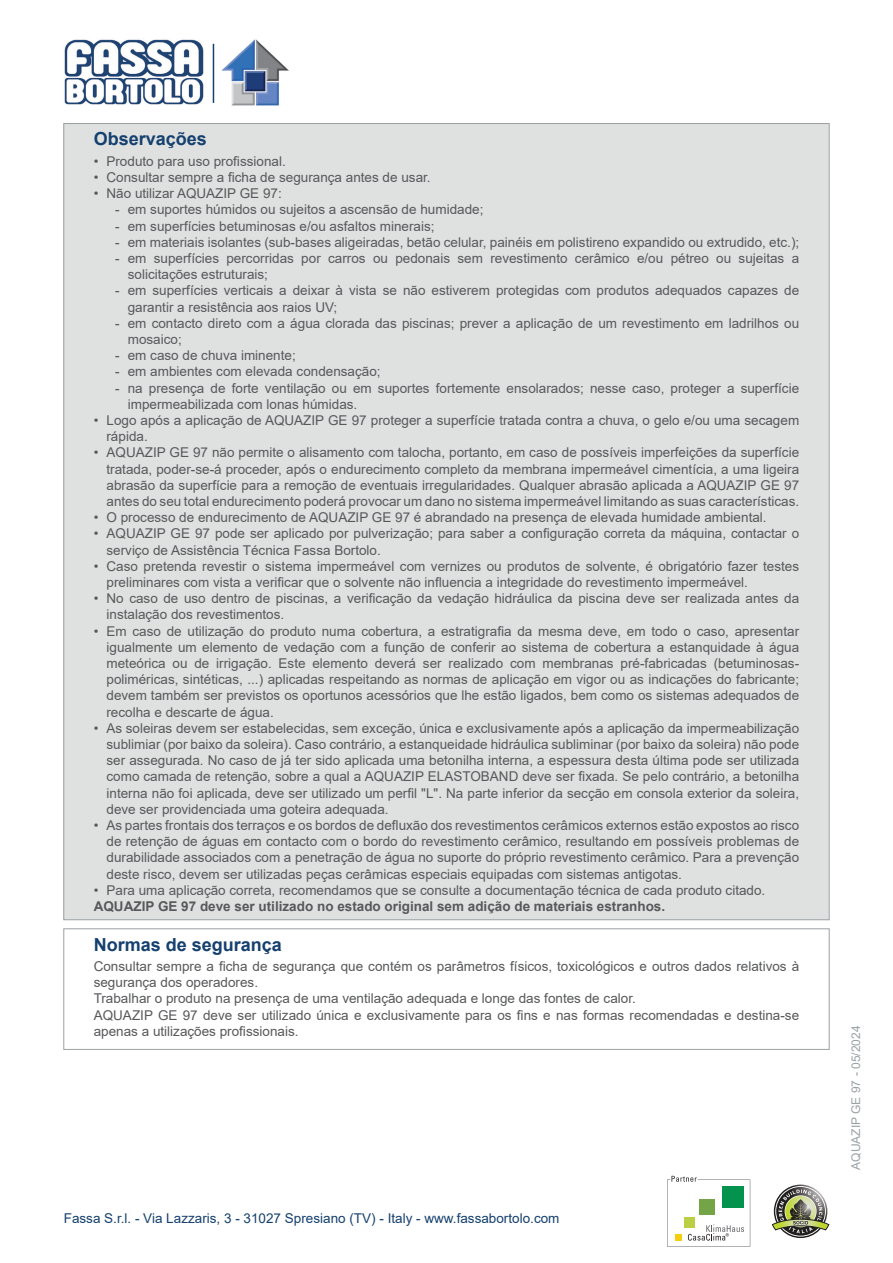
<style>
.page{position:relative;width:893px;height:1263px;background:#fff}
.page>*{position:absolute;margin:0;border:0;box-sizing:border-box;transform-origin:0 0}
.Titolo{font:700 18px "Arial";color:#15406e}
.Norme_di_sicurezza{font:13.5px/16.2px "Arial";color:#57585a}
.Note{font:700 13.5px "Arial";color:#57585a}
.t1{font:13.5px "Arial";color:#15406e}
.t2{font:12px "Arial";color:#9ba1a4}
</style>
<div class="page">
<div style="left:64px;top:124px;width:765px;height:796px;background:#dfe1e1"></div>
<svg style="left:667px;top:1176px;width:83px;height:71px"></svg>
<svg style="left:772px;top:1186px;width:57px;height:50px"></svg>
<img style="left:64px;top:39px;width:140px;height:66px">
<hr style="left:213px;top:44px;width:1px;height:59px;background:#15406e">
<img style="left:221px;top:39px;width:68px;height:67px">
<p class="Titolo" style="left:94px;top:126px;width:115px">Observações</p>
<p class="Norme_di_sicurezza" style="left:94px;top:153px;width:194px">• Produto para uso profissional.</p>
<p class="Norme_di_sicurezza" style="left:94px;top:169px;width:338px">• Consultar sempre a ficha de segurança antes de usar.</p>
<p class="Norme_di_sicurezza" style="left:94px;top:185px;width:190px">• Não utilizar AQUAZIP GE 97:</p>
<p class="Norme_di_sicurezza" style="left:115px;top:201px;width:370px">- em suportes húmidos ou sujeitos a ascensão de humidade;</p>
<p class="Norme_di_sicurezza" style="left:115px;top:218px;width:321px">- em superfícies betuminosas e/ou asfaltos minerais;</p>
<p class="Norme_di_sicurezza" style="left:115px;top:234px;width:686px">- em materiais isolantes (sub-bases aligeiradas, betão celular, painéis em polistireno expandido ou extrudido, etc.);</p>
<p class="Norme_di_sicurezza" style="left:128px;top:250px;width:673px;text-indent:-13px">- em superfícies percorridas por carros ou pedonais sem revestimento cerâmico e/ou pétreo ou sujeitas a solicitações estruturais;</p>
<p class="Norme_di_sicurezza" style="left:128px;top:282px;width:673px;text-indent:-13px">- em superfícies verticais a deixar à vista se não estiverem protegidas com produtos adequados capazes de garantir a resistência aos raios UV;</p>
<p class="Norme_di_sicurezza" style="left:128px;top:315px;width:673px;text-indent:-13px">- em contacto direto com a água clorada das piscinas; prever a aplicação de um revestimento em ladrilhos ou mosaico;</p>
<p class="Norme_di_sicurezza" style="left:115px;top:347px;width:182px">- em caso de chuva iminente;</p>
<p class="Norme_di_sicurezza" style="left:115px;top:363px;width:267px">- em ambientes com elevada condensação;</p>
<p class="Norme_di_sicurezza" style="left:128px;top:380px;width:673px;text-indent:-13px">- na presença de forte ventilação ou em suportes fortemente ensolarados; nesse caso, proteger a superfície impermeabilizada com lonas húmidas.</p>
<p class="Norme_di_sicurezza" style="left:106px;top:412px;width:694px;text-indent:-13px">• Logo após a aplicação de AQUAZIP GE 97 proteger a superfície tratada contra a chuva, o gelo e/ou uma secagem rápida.</p>
<p class="Norme_di_sicurezza" style="left:106px;top:444px;width:694px;text-align:justify;text-indent:-13px">• AQUAZIP GE 97 não permite o alisamento com talocha, portanto, em caso de possíveis imperfeições da superfície tratada, poder-se-á proceder, após o endurecimento completo da membrana impermeável cimentícia, a uma ligeira abrasão da superfície para a remoção de eventuais irregularidades. Qualquer abrasão aplicada a AQUAZIP GE 97 antes do seu total endurecimento poderá provocar um dano no sistema impermeável limitando as suas características.</p>
<p class="Norme_di_sicurezza" style="left:94px;top:509px;width:674px">• O processo de endurecimento de AQUAZIP GE 97 é abrandado na presença de elevada humidade ambiental.</p>
<p class="Norme_di_sicurezza" style="left:106px;top:525px;width:694px;text-indent:-13px">• AQUAZIP GE 97 pode ser aplicado por pulverização; para saber a configuração correta da máquina, contactar o serviço de Assistência Técnica Fassa Bortolo.</p>
<p class="Norme_di_sicurezza" style="left:106px;top:558px;width:694px;text-indent:-13px">• Caso pretenda revestir o sistema impermeável com vernizes ou produtos de solvente, é obrigatório fazer testes preliminares com vista a verificar que o solvente não influencia a integridade do revestimento impermeável.</p>
<p class="Norme_di_sicurezza" style="left:106px;top:590px;width:694px;text-indent:-13px">• No caso de uso dentro de piscinas, a verificação da vedação hidráulica da piscina deve ser realizada antes da instalação dos revestimentos.</p>
<p class="Norme_di_sicurezza" style="left:106px;top:623px;width:694px;text-align:justify;text-indent:-13px">• Em caso de utilização do produto numa cobertura, a estratigrafia da mesma deve, em todo o caso, apresentar igualmente um elemento de vedação com a função de conferir ao sistema de cobertura a estanquidade à água meteórica ou de irrigação. Este elemento deverá ser realizado com membranas pré-fabricadas (betuminosas&shy;poliméricas, sintéticas, ...) aplicadas respeitando as normas de aplicação em vigor ou as indicações do fabricante; devem também ser previstos os oportunos acessórios que lhe estão ligados, bem como os sistemas adequados de recolha e descarte de água.</p>
<p class="Norme_di_sicurezza" style="left:106px;top:720px;width:694px;text-align:justify;text-indent:-13px">• As soleiras devem ser estabelecidas, sem exceção, única e exclusivamente após a aplicação da impermeabilização sublimiar (por baixo da soleira). Caso contrário, a estanqueidade hidráulica subliminar (por baixo da soleira) não pode ser assegurada. No caso de já ter sido aplicada uma betonilha interna, a espessura desta última pode ser utilizada como camada de retenção, sobre a qual a AQUAZIP ELASTOBAND deve ser fixada. Se pelo contrário, a betonilha interna não foi aplicada, deve ser utilizado um perfil "L". Na parte inferior da secção em consola exterior da soleira, deve ser providenciada uma goteira adequada.</p>
<p class="Norme_di_sicurezza" style="left:106px;top:817px;width:694px;text-align:justify;text-indent:-13px">• As partes frontais dos terraços e os bordos de defluxão dos revestimentos cerâmicos externos estão expostos ao risco de retenção de águas em contacto com o bordo do revestimento cerâmico, resultando em possíveis problemas de durabilidade associados com a penetração de água no suporte do próprio revestimento cerâmico. Para a prevenção deste risco, devem ser utilizadas peças cerâmicas especiais equipadas com sistemas antigotas.</p>
<p class="Norme_di_sicurezza" style="left:94px;top:882px;width:673px">• Para uma aplicação correta, recomendamos que se consulte a documentação técnica de cada produto citado.</p>
<p class="Note" style="left:94px;top:897px;width:573px">AQUAZIP GE 97 deve ser utilizado no estado original sem adição de materiais estranhos.</p>
<p class="Titolo" style="left:94px;top:931px;width:190px">Normas de segurança</p>
<p class="Norme_di_sicurezza" style="left:94px;top:958px;width:707px">Consultar sempre a ficha de segurança que contém os parâmetros físicos, toxicológicos e outros dados relativos à segurança dos operadores.</p>
<p class="Norme_di_sicurezza" style="left:94px;top:990px;width:544px">Trabalhar o produto na presença de uma ventilação adequada e longe das fontes de calor.</p>
<p class="Norme_di_sicurezza" style="left:94px;top:1007px;width:707px">AQUAZIP GE 97 deve ser utilizado única e exclusivamente para os fins e nas formas recomendadas e destina-se apenas a utilizações profissionais.</p>
<p class="t1" style="left:64px;top:1208px;width:497px">Fassa S.r.l. - Via Lazzaris, 3 - 31027 Spresiano (TV) - Italy - www.fassabortolo.com</p>
<p class="t2" style="left:848px;top:1170px;width:145px;rotate:-90deg">AQUAZIP GE 97 - 05/2024</p>
</div>
